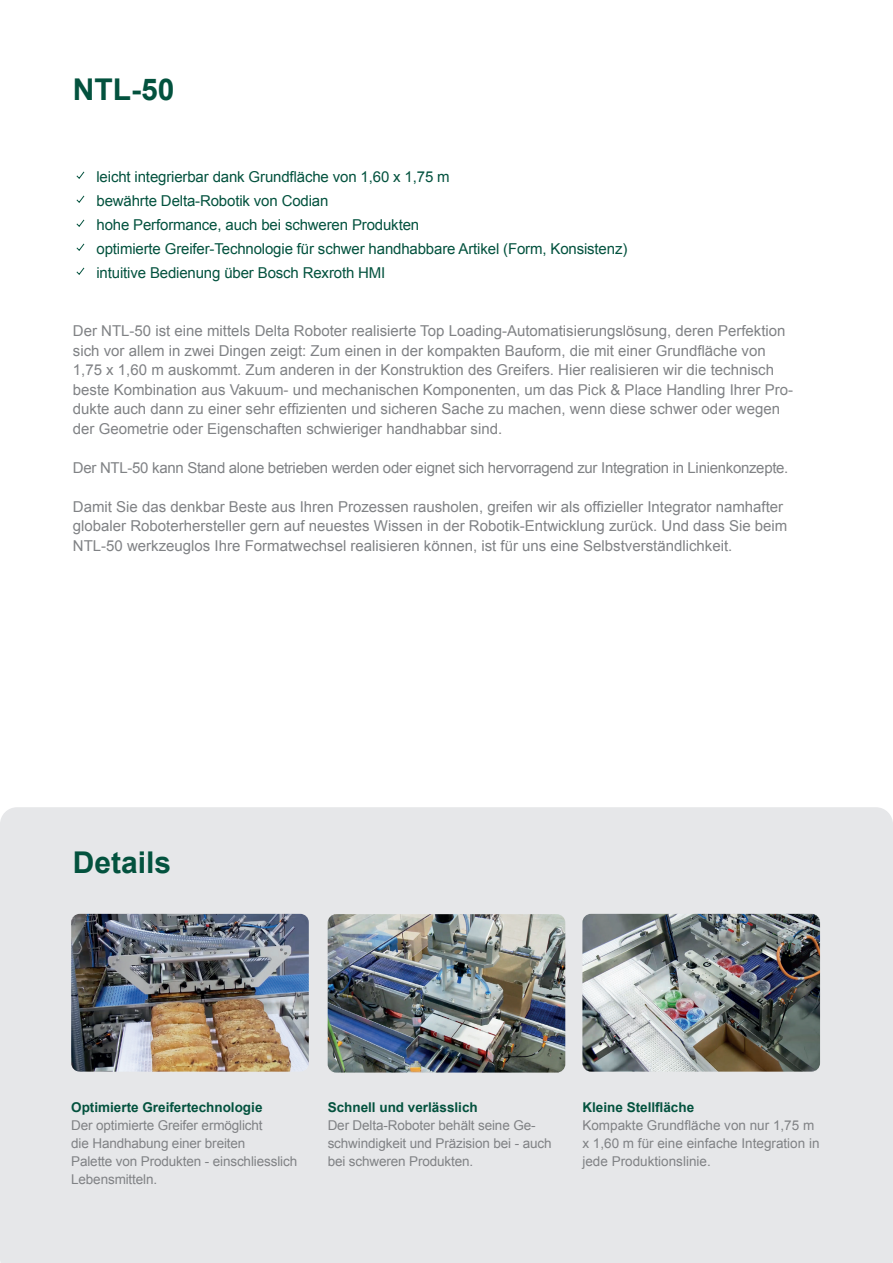
<style>
.page{position:relative;width:893px;height:1263px;background:#fff}
.page>*{position:absolute;margin:0;border:0;box-sizing:border-box;transform-origin:0 0}
.t1{font:700 30px "Arial";color:#03523e}
.t2{font:15px/19.5px "Arial";color:#808285}
.t3{font:15px/24px "Arial";letter-spacing:-.01em;color:#03523e}
.t4{font:15px "Arial";letter-spacing:-.02em;color:#808285}
.t5{font:13.5px/18px "Arial";letter-spacing:-.01em;color:#808285}
.t6{font:700 13.5px "Arial";color:#03523e}
</style>
<div class="page">
<div style="left:0;top:807px;width:893px;height:456px;background:#e6e7e9"></div>
<svg style="left:76px;top:171px;width:9px;height:8px"></svg>
<svg style="left:76px;top:195px;width:9px;height:8px"></svg>
<svg style="left:76px;top:219px;width:9px;height:8px"></svg>
<svg style="left:76px;top:243px;width:9px;height:8px"></svg>
<svg style="left:76px;top:267px;width:9px;height:8px"></svg>
<img style="left:328px;top:914px;width:237px;height:158px">
<img style="left:582px;top:914px;width:238px;height:158px">
<img style="left:71px;top:914px;width:238px;height:158px">
<h1 class="t1" style="left:73px;top:69px;width:103px">NTL-50</h1>
<p class="t3" style="left:96px;top:164px;width:532px">leicht integrierbar dank Grundfläche von 1,60 x 1,75 m<br>bewährte Delta-Robotik von Codian<br>hohe Performance, auch bei schweren Produkten<br>optimierte Greifer-Technologie für schwer handhabbare Artikel (Form, Konsistenz) intuitive Bedienung über Bosch Rexroth HMI</p>
<p class="t2" style="left:73px;top:321px;width:722px">Der NTL-50 ist eine mittels Delta Roboter realisierte Top Loading-Automatisierungslösung, deren Perfektion sich vor allem in zwei Dingen zeigt: Zum einen in der kompakten Bauform, die mit einer Grundfläche von 1,75 x 1,60 m auskommt. Zum anderen in der Konstruktion des Greifers. Hier realisieren wir die technisch beste Kombination aus Vakuum- und mechanischen Komponenten, um das Pick &amp; Place Handling Ihrer Pro&shy;dukte auch dann zu einer sehr effizienten und sicheren Sache zu machen, wenn diese schwer oder wegen der Geometrie oder Eigenschaften schwieriger handhabbar sind.</p>
<p class="t4" style="left:73px;top:457px;width:717px">Der NTL-50 kann Stand alone betrieben werden oder eignet sich hervorragend zur Integration in Linienkonzepte.</p>
<p class="t2" style="left:73px;top:497px;width:716px">Damit Sie das denkbar Beste aus Ihren Prozessen rausholen, greifen wir als offizieller Integrator namhafter globaler Roboterhersteller gern auf neuestes Wissen in der Robotik-Entwicklung zurück. Und dass Sie beim<br>NTL-50 werkzeuglos Ihre Formatwechsel realisieren können, ist für uns eine Selbstverständlichkeit.</p>
<h1 class="t1" style="left:73px;top:843px;width:100px">Details</h1>
<p class="t6" style="left:71px;top:1098px;width:193px">Optimierte Greifertechnologie</p>
<p class="t5" style="left:71px;top:1116px;width:227px">Der optimierte Greifer ermöglicht<br>die Handhabung einer breiten<br>Palette von Produkten - einschliesslich<br>Lebensmitteln.</p>
<p class="t6" style="left:328px;top:1098px;width:152px">Schnell und verlässlich</p>
<p class="t5" style="left:328px;top:1116px;width:225px">Der Delta-Roboter behält seine Ge&shy;schwindigkeit und Präzision bei - auch bei schweren Produkten.</p>
<p class="t6" style="left:582px;top:1098px;width:113px">Kleine Stellfläche</p>
<p class="t5" style="left:582px;top:1116px;width:239px">Kompakte Grundfläche von nur 1,75 m x 1,60 m für eine einfache Integration in jede Produktionslinie.</p>
</div>
